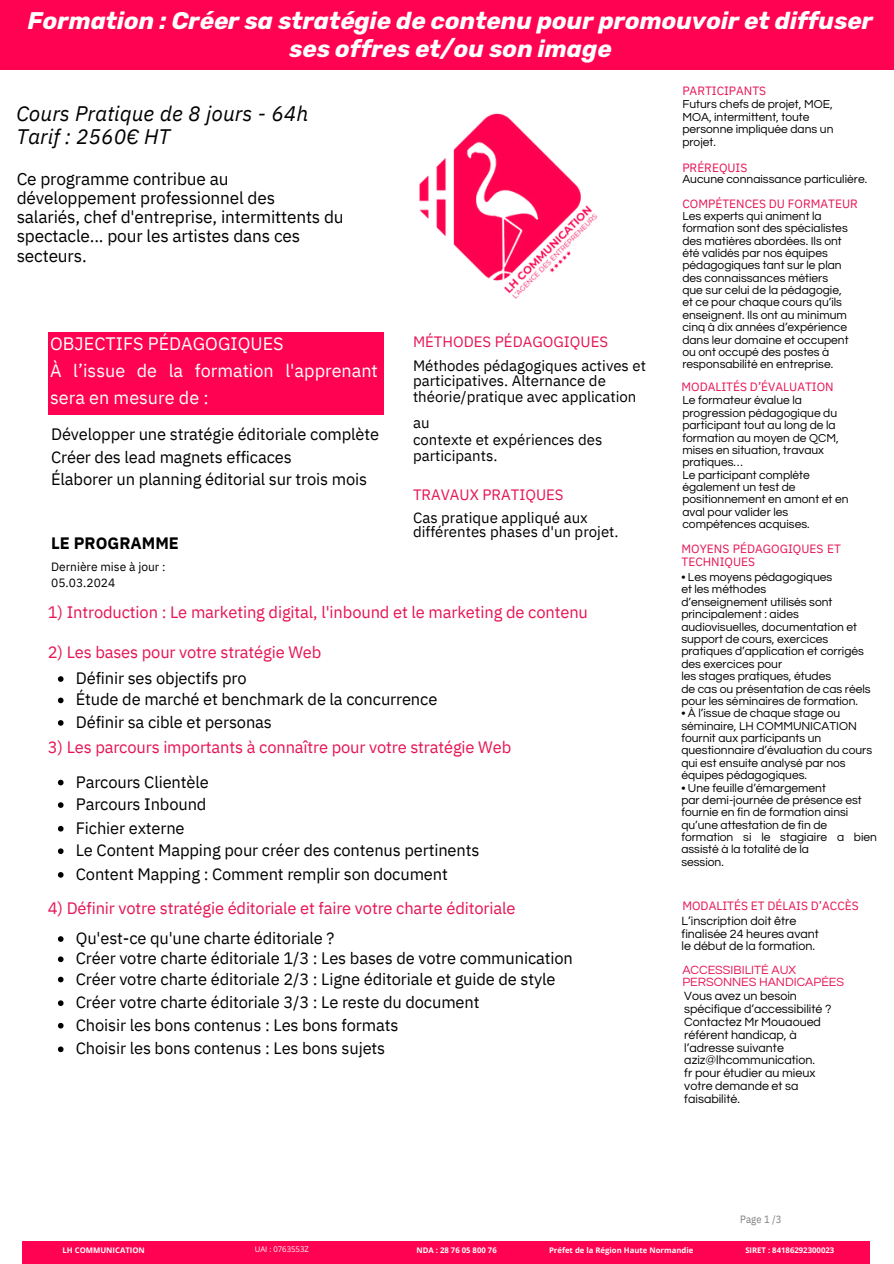
<style>
.page{position:relative;width:894px;height:1264px;background:#fff}
.page>*{position:absolute;margin:0;border:0;box-sizing:border-box;transform-origin:0 0}
.t1{font:italic 700 24px/28.2px "Rubik";color:#fff;text-align:center}
.t2{font:italic 21px/22.5px "IBM Plex Sans";color:#000}
.t3{font:18px/27px "IBM Plex Sans";color:#fff}
.t4{font:17.25px/19.2px "IBM Plex Sans";letter-spacing:-.01em;color:#000}
.t5{font:16.5px/22.5px "IBM Plex Sans";letter-spacing:-.01em;color:#000}
.t6{font:16.5px "IBM Plex Sans";letter-spacing:-.01em;color:#e61454}
.t7{font:700 16.5px "IBM Plex Sans";color:#000}
.t8{font:15px/16.4px "IBM Plex Sans";color:#000}
.t9{font:12.45px/12.8px "Questrial";color:#000}
.t10{font:12.45px/12.5px "Questrial";color:#e61454}
.t11{font:12px/12.3px "Questrial";color:#000}
.t12{font:12px/12.3px "IBM Plex Sans";color:#e61454}
.t13{font:12px/15.8px "IBM Plex Sans";color:#000}
.t14{font:10.5px "IBM Plex Sans Cond";color:#808081}
.t15{font:700 7.8px "Open Sans";color:#fff}
.t16{font:7.8px "Open Sans";color:#fff}
.s1{color:#e61454}
</style>
<div class="page">
<div style="left:48px;top:332px;width:335px;height:82px;background:#ff0251"></div>
<div style="left:23px;top:1241px;width:169px;height:22px;background:#ff0251"></div>
<div style="left:190px;top:1241px;width:183px;height:22px;background:#ff0251"></div>
<div style="left:364px;top:1241px;width:174px;height:22px;background:#ff0251"></div>
<div style="left:712px;top:1241px;width:157px;height:22px;background:#ff0251"></div>
<div style="left:537px;top:1241px;width:179px;height:22px;background:#ff0251"></div>
<img style="left:383px;top:113px;width:215px;height:235px">
<svg style="left:58px;top:676px;width:6px;height:6px"></svg>
<svg style="left:58px;top:697px;width:6px;height:6px"></svg>
<svg style="left:58px;top:720px;width:6px;height:5px"></svg>
<svg style="left:58px;top:779px;width:6px;height:6px"></svg>
<svg style="left:58px;top:802px;width:6px;height:6px"></svg>
<svg style="left:58px;top:826px;width:6px;height:5px"></svg>
<svg style="left:58px;top:848px;width:6px;height:6px"></svg>
<svg style="left:58px;top:872px;width:6px;height:5px"></svg>
<svg style="left:58px;top:936px;width:6px;height:5px"></svg>
<svg style="left:58px;top:956px;width:6px;height:6px"></svg>
<svg style="left:58px;top:976px;width:6px;height:6px"></svg>
<svg style="left:58px;top:1000px;width:6px;height:6px"></svg>
<svg style="left:58px;top:1022px;width:6px;height:6px"></svg>
<svg style="left:58px;top:1046px;width:6px;height:6px"></svg>
<div style="left:0;top:0;width:892px;height:70px;background:#ff0251"></div>
<p class="t1" style="left:28px;top:7px;width:846px">Formation : Créer sa stratégie de contenu pour promouvoir et diffuser ses offres et/ou son image</p>
<p class="t2" style="left:16px;top:102px;width:293px">Cours Pratique de 8 jours - 64h<br>Tarif : 2560€ HT</p>
<p class="t4" style="left:17px;top:169px;width:328px">Ce programme contribue au développement professionnel des<br>salariés, chef d'entreprise, intermittents du spectacle... pour les artistes dans ces secteurs.</p>
<h4 class="t3" style="left:50px;top:330px;width:329px">OBJECTIFS PÉDAGOGIQUES<br>À l’issue de la formation l'apprenant sera en mesure de :</h4>
<h6 class="t5" style="left:51px;top:423px;width:329px">Développer une stratégie éditoriale complète<br>Créer des lead magnets efficaces<br>Élaborer un planning éditorial sur trois mois</h6>
<p class="t7" style="left:51px;top:531px;width:129px">LE PROGRAMME</p>
<p class="t13" style="left:51px;top:559px;width:116px">Dernière mise à jour :<br>05.03.2024</p>
<p class="t8" style="left:413px;top:329px;width:234px;line-height:23.7px"><span class="s1">MÉTHODES PÉDAGOGIQUES<br></span>Méthodes pédagogiques actives et</p>
<p class="t8" style="left:413px;top:373px;width:225px;line-height:15.8px">participatives. Alternance de théorie/pratique avec application</p>
<p class="t8" style="left:413px;top:414px;width:191px">au<br>contexte et expériences des participants.</p>
<p class="t8" style="left:413px;top:483px;width:176px;line-height:22.5px"><span class="s1">TRAVAUX PRATIQUES<br></span>Cas pratique appliqué aux</p>
<p class="t8" style="left:413px;top:523px;width:207px">différentes phases d'un projet.</p>
<h4 class="t6" style="left:48px;top:600px;width:541px">1) Introduction : Le marketing digital, l'inbound et le marketing de contenu</h4>
<h4 class="t6" style="left:48px;top:641px;width:275px">2) Les bases pour votre stratégie Web</h4>
<h5 class="t5" style="left:76px;top:666px;width:172px">Définir ses objectifs pro</h5>
<h5 class="t5" style="left:76px;top:688px;width:363px">Étude de marché et benchmark de la concurrence</h5>
<h4 class="t5" style="left:76px;top:710px;width:197px">Définir sa cible et personas</h4>
<h3 class="t6" style="left:48px;top:735px;width:465px">3) Les parcours importants à connaître pour votre stratégie Web</h3>
<p class="t5" style="left:76px;top:770px;width:134px">Parcours Clientèle</p>
<h4 class="t5" style="left:76px;top:792px;width:132px">Parcours Inbound</h4>
<p class="t5" style="left:76px;top:816px;width:110px">Fichier externe</p>
<p class="t5" style="left:76px;top:838px;width:405px">Le Content Mapping pour créer des contenus pertinents</p>
<p class="t5" style="left:76px;top:862px;width:373px">Content Mapping : Comment remplir son document</p>
<h4 class="t6" style="left:48px;top:896px;width:469px">4) Définir votre stratégie éditoriale et faire votre charte éditoriale</h4>
<p class="t5" style="left:76px;top:926px;width:260px">Qu'est-ce qu'une charte éditoriale ?</p>
<p class="t5" style="left:76px;top:946px;width:498px">Créer votre charte éditoriale 1/3 : Les bases de votre communication</p>
<p class="t5" style="left:76px;top:967px;width:481px">Créer votre charte éditoriale 2/3 : Ligne éditoriale et guide de style</p>
<p class="t5" style="left:76px;top:990px;width:405px">Créer votre charte éditoriale 3/3 : Le reste du document</p>
<p class="t5" style="left:76px;top:1013px;width:324px">Choisir les bons contenus : Les bons formats</p>
<h4 class="t5" style="left:76px;top:1036px;width:311px">Choisir les bons contenus : Les bons sujets</h4>
<p class="t12" style="left:682px;top:85px;width:85px">PARTICIPANTS</p>
<h6 class="t11" style="left:682px;top:99px;width:152px">Futurs chefs de projet, MOE,<br>MOA, intermittent, toute personne impliquée dans un projet.</h6>
<p class="t12" style="left:682px;top:161px;width:66px">PRÉREQUIS</p>
<p class="t11" style="left:682px;top:173px;width:186px">Aucune connaissance particulière.</p>
<p class="t12" style="left:682px;top:197px;width:177px">COMPÉTENCES DU FORMATEUR</p>
<p class="t11" style="left:682px;top:210px;width:167px">Les experts qui animent la formation sont des spécialistes des matières abordées. Ils ont été validés par nos équipes pédagogiques tant sur le plan des connaissances métiers</p>
<p class="t11" style="left:682px;top:284px;width:161px">que sur celui de la pédagogie,</p>
<p class="t11" style="left:682px;top:296px;width:168px">et ce pour chaque cours qu’ils enseignent. Ils ont au minimum cinq à dix années d’expérience dans leur domaine et occupent ou ont occupé des postes à responsabilité en entreprise.</p>
<h6 class="t12" style="left:681px;top:380px;width:154px">MODALITÉS D’ÉVALUATION</h6>
<p class="t11" style="left:682px;top:394px;width:158px">Le formateur évalue la progression pédagogique du participant tout au long de la formation au moyen de QCM, mises en situation, travaux pratiques…</p>
<p class="t11" style="left:682px;top:469px;width:167px">Le participant complète également un test de positionnement en amont et en aval pour valider les compétences acquises.</p>
<p class="t12" style="left:681px;top:542px;width:161px">MOYENS PÉDAGOGIQUES ET<br>TECHNIQUES</p>
<p class="t11" style="left:681px;top:571px;width:152px">• Les moyens pédagogiques</p>
<h6 class="t11" style="left:681px;top:583px;width:86px">et les méthodes</h6>
<p class="t11" style="left:681px;top:596px;width:184px">d’enseignement utilisés sont principalement : aides audiovisuelles, documentation et support de cours, exercices pratiques d’application et corrigés des exercices pour</p>
<p class="t11" style="left:681px;top:670px;width:151px">les stages pratiques, études</p>
<h6 class="t11" style="left:681px;top:682px;width:191px">de cas ou présentation de cas réels pour les séminaires de formation.</h6>
<p class="t11" style="left:681px;top:707px;width:192px">• À l’issue de chaque stage ou séminaire, LH COMMUNICATION fournit aux participants un questionnaire d’évaluation du cours qui est ensuite analysé par nos équipes pédagogiques.</p>
<p class="t11" style="left:681px;top:781px;width:146px">• Une feuille d’émargement</p>
<p class="t11" style="left:681px;top:794px;width:182px">par demi-journée de présence est fournie en fin de formation ainsi qu’une attestation de fin de</p>
<p class="t11" style="left:681px;top:831px;width:197px">formation si le stagiaire a bien assisté à la totalité de la</p>
<p class="t11" style="left:681px;top:856px;width:44px">session.</p>
<h6 class="t12" style="left:682px;top:899px;width:178px">MODALITÉS ET DÉLAIS D’ACCÈS</h6>
<p class="t9" style="left:681px;top:914px;width:116px">L’inscription doit être</p>
<p class="t9" style="left:681px;top:927px;width:139px">finalisée 24 heures avant le début de la formation.</p>
<p class="t10" style="left:682px;top:964px;width:163px">ACCESSIBILITÉ AUX<br>PERSONNES HANDICAPÉES</p>
<p class="t9" style="left:684px;top:990px;width:114px">Vous avez un besoin</p>
<p class="t9" style="left:684px;top:1003px;width:149px">spécifique d’accessibilité ?</p>
<p class="t9" style="left:684px;top:1015px;width:138px">Contactez Mr Mouaoued</p>
<p class="t9" style="left:684px;top:1028px;width:114px">référent handicap, à</p>
<p class="t9" style="left:684px;top:1041px;width:101px">l’adresse suivante</p>
<p class="t9" style="left:684px;top:1054px;width:132px">aziz@lhcommunication.</p>
<p class="t9" style="left:684px;top:1067px;width:132px">fr pour étudier au mieux</p>
<p class="t9" style="left:684px;top:1079px;width:116px">votre demande et sa faisabilité.</p>
<p class="t14" style="left:740px;top:1212px;width:43px">Page 1 /3</p>
<h6 class="t15" style="left:62px;top:1244px;width:84px">LH COMMUNICATION</h6>
<p class="t16" style="left:254px;top:1243px;width:56px">UAI : 0763553Z</p>
<p class="t15" style="left:416px;top:1244px;width:82px">NDA : 28 76 05 800 76</p>
<p class="t15" style="left:549px;top:1244px;width:146px">Préfet de la Région Haute Normandie</p>
<p class="t15" style="left:745px;top:1244px;width:90px">SIRET : 84186292300023</p>
</div>
